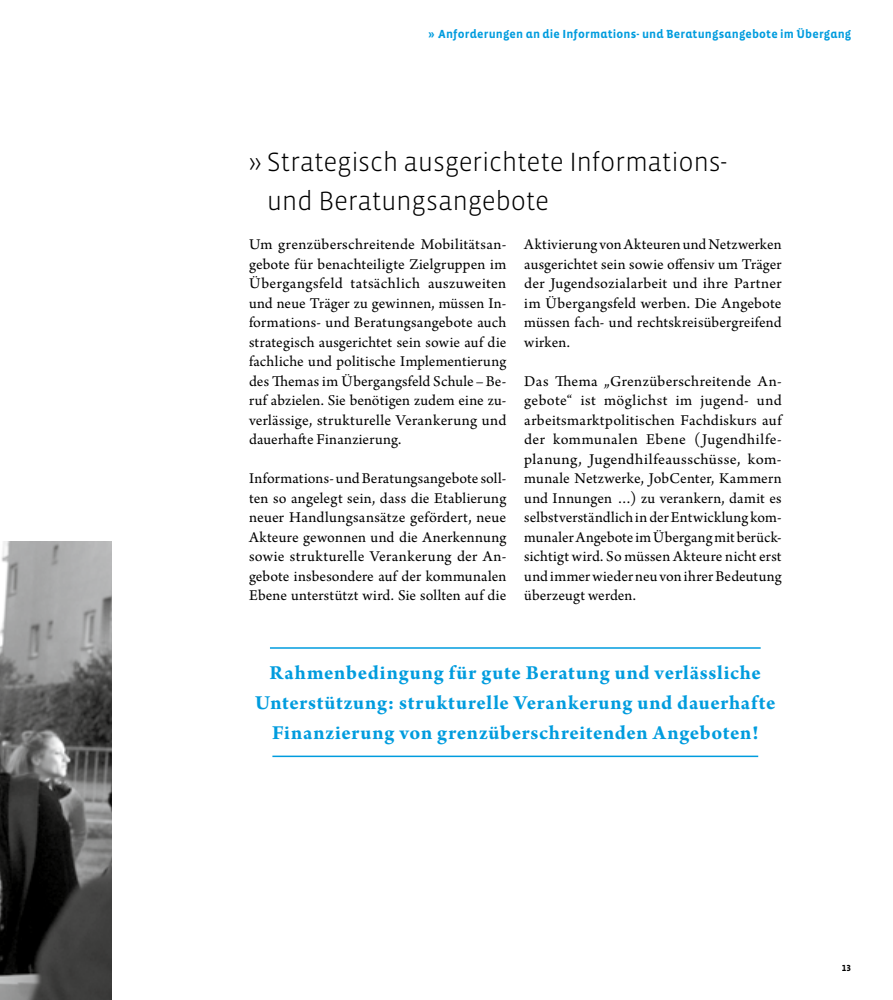
<style>
.page{position:relative;width:893px;height:1000px;background:#fff}
.page>*{position:absolute;margin:0;border:0;box-sizing:border-box;transform-origin:0 0}
.t1{font:300 27px/39px "Vista Sans";letter-spacing:-.01em;color:#000}
.t2{font:700 21px/30px "Arno Pro";letter-spacing:.035em;color:#009cde;text-align:center}
.t3{font:15.75px/19.5px "Arno Pro";letter-spacing:.01em;color:#000;text-align:justify}
.t4{font:700 12px "Vista Sans Alt";letter-spacing:.015em;color:#009cde}
.t5{font:700 9px "Vista Sans Alt";color:#000}
</style>
<div class="page">
<img style="left:0;top:542px;width:111px;height:457px">
<hr style="left:270px;top:647px;width:491px;height:1px;background:#009cde">
<hr style="left:272px;top:755px;width:486px;height:2px;background:#009cde">
<p class="t4" style="left:429px;top:28px;width:424px">» Anforderungen an die Informations- und Beratungsangebote im Übergang</p>
<h1 class="t1" style="left:267px;top:143px;width:462px;text-indent:-18px">» Strategisch ausgerichtete Informations&shy;und Beratungsangebote</h1>
<p class="t3" style="left:249px;top:235px;width:259px">Um grenzüberschreitende Mobilitätsan&shy;gebote für benachteiligte Zielgruppen im Übergangsfeld tatsächlich auszuweiten und neue Träger zu gewinnen, müssen In&shy;formations- und Beratungsangebote auch strategisch ausgerichtet sein sowie auf die fachliche und politische Implementierung des Themas im Übergangsfeld Schule –Be&shy;ruf abzielen. Sie benötigen zudem eine zu&shy;verlässige, strukturelle Verankerung und dauerhafte Finanzierung.</p>
<p class="t3" style="left:249px;top:469px;width:259px">Informations- und Beratungsangebote soll&shy;ten so angelegt sein, dass die Etablierung neuer Handlungsansätze gefördert, neue Akteure gewonnen und die Anerkennung sowie strukturelle Verankerung der An&shy;gebote insbesondere auf der kommunalen Ebene unterstützt wird. Sie sollten auf die</p>
<p class="t3" style="left:524px;top:235px;width:259px">Aktivierung von Akteuren und Netzwerken ausgerichtet sein sowie offensiv um Träger der Jugendsozialarbeit und ihre Partner im Übergangsfeld werben. Die Angebote müssen fach- und rechtskreisübergreifend wirken.</p>
<p class="t3" style="left:524px;top:372px;width:259px">Das Thema „Grenzüberschreitende An&shy;gebote“ ist möglichst im jugend- und arbeitsmarktpolitischen Fachdiskurs auf der kommunalen Ebene (Jugendhilfe&shy;planung, Jugendhilfeausschüsse, kom&shy;munale Netzwerke, JobCenter, Kammern und Innungen …) zu verankern, damit es selbstverständlich in der Entwicklung kom&shy;munaler Angebote im Übergang mit berück&shy;sichtigt wird. So müssen Akteure nicht erst und immer wieder neu von ihrer Bedeutung überzeugt werden.</p>
<h2 class="t2" style="left:255px;top:658px;width:522px">Rahmenbedingung für gute Beratung und verlässliche<br>Unterstützung: strukturelle Verankerung und dauerhafte<br>Finanzierung von grenzüberschreitenden Angeboten!</h2>
<p class="t5" style="left:842px;top:963px;width:11px">13</p>
</div>
